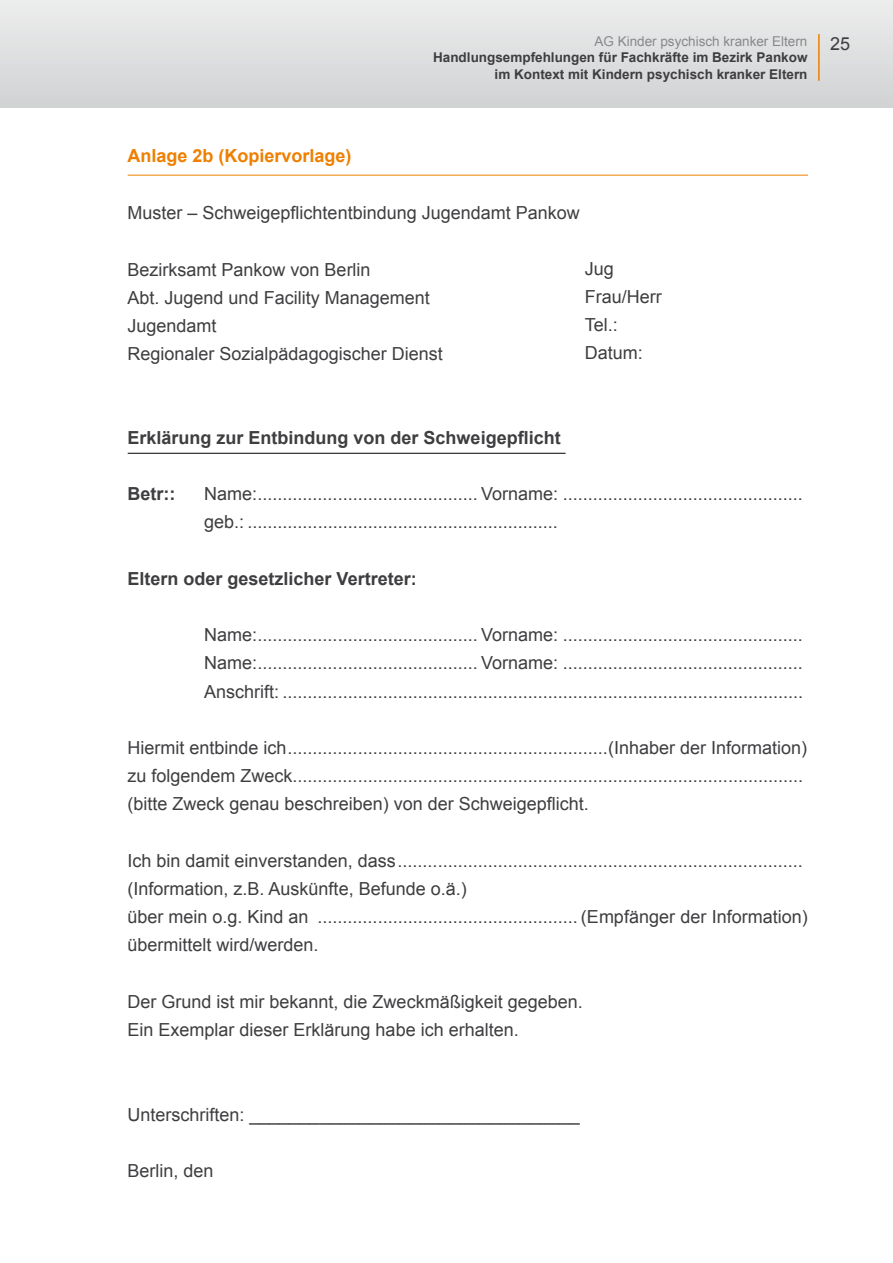
<style>
.page{position:relative;width:893px;height:1263px;background:#fff}
.page>*{position:absolute;margin:0;border:0;box-sizing:border-box;transform-origin:0 0}
.t1{font:18px/28.2px "Arial";color:#3e3d40}
.t2{font:700 18px "Arial";color:#3e3d40}
.t3{font:700 18px "Arial";color:#ee7f00}
.t4{font:700 13.5px/16.2px "Arial";color:#3e3d40;text-align:right}
.t5{font:13.5px "Arial";color:#87888a}
</style>
<div class="page">
<div style="left:0;top:0;width:893px;height:107px;background:linear-gradient(to right,#dfe0e1,#dfe0e1)"></div>
<hr style="left:818px;top:34px;width:2px;height:47px;background:#ee7f00">
<hr style="left:128px;top:175px;width:680px;height:1px;background:#ee7f00">
<hr style="left:128px;top:453px;width:438px;height:1px;background:#000">
<p class="t5" style="left:594px;top:33px;width:215px">AG Kinder psychisch kranker Eltern</p>
<p class="t4" style="left:433px;top:50px;width:376px">Handlungsempfehlungen für Fachkräfte im Bezirk Pankow im Kontext mit Kindern psychisch kranker Eltern</p>
<p class="t1" style="left:830px;top:29px;width:22px">25</p>
<p class="t3" style="left:128px;top:144px;width:226px">Anlage 2b (Kopiervorlage)</p>
<p class="t1" style="left:128px;top:199px;width:454px">Muster – Schweigepflichtentbindung Jugendamt Pankow</p>
<p class="t1" style="left:128px;top:255px;width:317px">Bezirksamt Pankow von Berlin<br>Abt. Jugend und Facility Management<br>Jugendamt<br>Regionaler Sozialpädagogischer Dienst</p>
<p class="t1" style="left:585px;top:254px;width:79px">Jug<br>Frau/Herr<br>Tel.:<br>Datum:</p>
<p class="t2" style="left:128px;top:425px;width:435px">Erklärung zur Entbindung von der Schweigepflicht</p>
<p class="t2" style="left:128px;top:482px;width:49px">Betr::</p>
<p class="t1" style="left:204px;top:480px;width:600px">Name:............................................ Vorname: ................................................ geb.: ..............................................................</p>
<p class="t2" style="left:128px;top:566px;width:291px">Eltern oder gesetzlicher Vertreter:</p>
<p class="t1" style="left:204px;top:621px;width:600px;text-align:justify">Name:............................................ Vorname: ................................................<br>Name:............................................ Vorname: ................................................<br>Anschrift: ........................................................................................................</p>
<p class="t1" style="left:128px;top:734px;width:681px">Hiermit entbinde ich................................................................(Inhaber der Information) zu folgendem Zweck...................................................................................................... (bitte Zweck genau beschreiben) von der Schweigepflicht.</p>
<p class="t1" style="left:128px;top:846px;width:682px">Ich bin damit einverstanden, dass................................................................................. (Information, z.B. Auskünfte, Befunde o.ä.)<br>über mein o.g. Kind an .................................................... (Empfänger der Information) übermittelt wird/werden.</p>
<p class="t1" style="left:128px;top:987px;width:457px">Der Grund ist mir bekannt, die Zweckmäßigkeit gegeben.<br>Ein Exemplar dieser Erklärung habe ich erhalten.</p>
<p class="t1" style="left:128px;top:1100px;width:454px">Unterschriften: _________________________________</p>
<p class="t1" style="left:128px;top:1157px;width:88px">Berlin, den</p>
</div>
